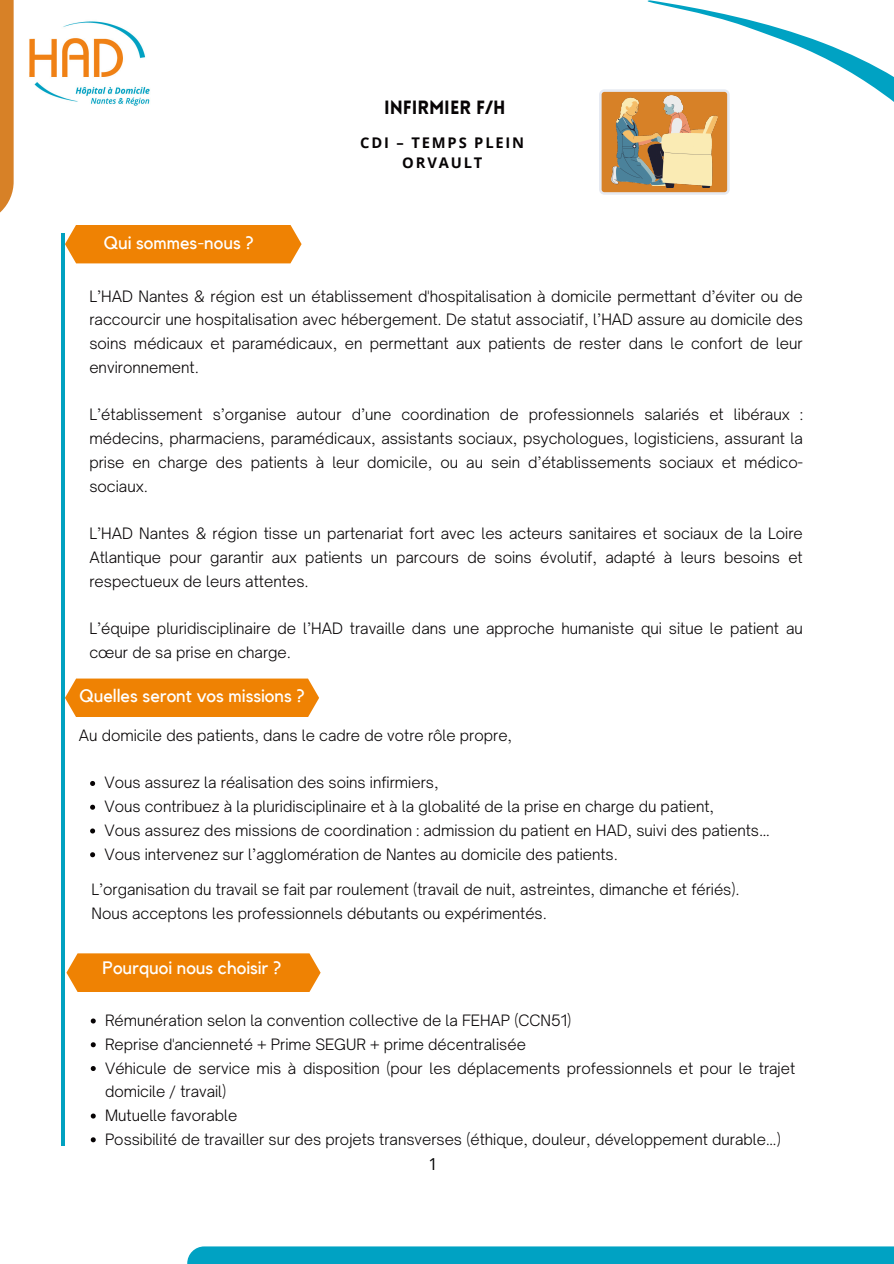
<style>
.page{position:relative;width:894px;height:1264px;background:#fff}
.page>*{position:absolute;margin:0;border:0;box-sizing:border-box;transform-origin:0 0}
.t1{font:900 18.75px "Lovelo";color:#070405}
.t2{font:18px "Kollektif";color:#fff}
.t3{font:16.5px "Open Sans";color:#000}
.t4{font:300 15px/23.7px "Open Sauce One";color:#070405;text-align:justify}
.t5{font:700 14.7px/20.2px "Open Sans";letter-spacing:.125em;color:#070405;text-align:center}
</style>
<div class="page">
<svg style="left:90px;top:781px;width:5px;height:5px"></svg>
<svg style="left:90px;top:804px;width:5px;height:5px"></svg>
<svg style="left:90px;top:828px;width:5px;height:5px"></svg>
<svg style="left:90px;top:852px;width:5px;height:5px"></svg>
<hr style="left:62px;top:806px;width:3px;height:339px;background:#01a1c0">
<hr style="left:62px;top:500px;width:3px;height:339px;background:#01a1c0">
<hr style="left:62px;top:233px;width:3px;height:338px;background:#01a1c0">
<svg style="left:65px;top:678px;width:254px;height:39px;background:#ef8911"></svg>
<div style="left:65px;top:225px;width:236px;height:38px;background:#ef8203"></div>
<svg style="left:91px;top:1018px;width:5px;height:5px"></svg>
<svg style="left:91px;top:1042px;width:5px;height:5px"></svg>
<svg style="left:91px;top:1066px;width:5px;height:5px"></svg>
<svg style="left:91px;top:1113px;width:5px;height:5px"></svg>
<svg style="left:91px;top:1137px;width:5px;height:5px"></svg>
<svg style="left:66px;top:953px;width:254px;height:39px;background:#ef8810"></svg>
<div style="left:187px;top:1246px;width:706px;height:17px;background:#00a2c3"></div>
<img style="left:29px;top:21px;width:121px;height:85px">
<div style="left:0;top:0;width:14px;height:223px;background:#d78127"></div>
<svg style="left:599px;top:0;width:294px;height:195px"></svg>
<img style="left:611px;top:96px;width:106px;height:92px">
<p class="t2" style="left:104px;top:234px;width:151px">Qui sommes-nous ?</p>
<p class="t1" style="left:384px;top:100px;width:123px">INFIRMIER F/H</p>
<p class="t5" style="left:360px;top:132px;width:165px">CDI – TEMPS PLEIN<br>ORVAULT</p>
<p class="t4" style="left:89px;top:284px;width:714px">L’HAD Nantes &amp; région est un établissement d'hospitalisation à domicile permettant d’éviter ou de raccourcir une hospitalisation avec hébergement. De statut associatif, l’HAD assure au domicile des soins médicaux et paramédicaux, en permettant aux patients de rester dans le confort de leur environnement.</p>
<p class="t4" style="left:89px;top:403px;width:714px">L’établissement s’organise autour d’une coordination de professionnels salariés et libéraux : médecins, pharmaciens, paramédicaux, assistants sociaux, psychologues, logisticiens, assurant la prise en charge des patients à leur domicile, ou au sein d’établissements sociaux et médico&shy;sociaux.</p>
<p class="t4" style="left:89px;top:521px;width:714px">L’HAD Nantes &amp; région tisse un partenariat fort avec les acteurs sanitaires et sociaux de la Loire Atlantique pour garantir aux patients un parcours de soins évolutif, adapté à leurs besoins et respectueux de leurs attentes.</p>
<p class="t4" style="left:89px;top:616px;width:714px">L’équipe pluridisciplinaire de l’HAD travaille dans une approche humaniste qui situe le patient au cœur de sa prise en charge.</p>
<p class="t2" style="left:79px;top:687px;width:227px">Quelles seront vos missions ?</p>
<h1 class="t4" style="left:79px;top:723px;width:435px">Au domicile des patients, dans le cadre de votre rôle propre,</h1>
<h3 class="t4" style="left:104px;top:771px;width:336px">Vous assurez la réalisation des soins infirmiers,</h3>
<p class="t4" style="left:104px;top:794px;width:611px">Vous contribuez à la pluridisciplinaire et à la globalité de la prise en charge du patient,</p>
<h2 class="t4" style="left:104px;top:818px;width:667px">Vous assurez des missions de coordination : admission du patient en HAD, suivi des patients…</h2>
<p class="t4" style="left:104px;top:842px;width:515px">Vous intervenez sur l’agglomération de Nantes au domicile des patients.</p>
<p class="t4" style="left:91px;top:877px;width:649px">L’organisation du travail se fait par roulement (travail de nuit, astreintes, dimanche et fériés).</p>
<p class="t4" style="left:91px;top:901px;width:457px">Nous acceptons les professionnels débutants ou expérimentés.</p>
<h2 class="t2" style="left:103px;top:958px;width:180px">Pourquoi nous choisir ?</h2>
<p class="t4" style="left:105px;top:1008px;width:467px">Rémunération selon la convention collective de la FEHAP (CCN51)</p>
<h2 class="t4" style="left:105px;top:1032px;width:422px">Reprise d'ancienneté + Prime SEGUR + prime décentralisée</h2>
<p class="t4" style="left:105px;top:1055px;width:691px">Véhicule de service mis à disposition (pour les déplacements professionnels et pour le trajet domicile / travail)</p>
<p class="t4" style="left:105px;top:1103px;width:134px">Mutuelle favorable</p>
<p class="t4" style="left:105px;top:1127px;width:677px">Possibilité de travailler sur des projets transverses (éthique, douleur, développement durable…)</p>
<p class="t3" style="left:428px;top:1152px;width:11px">1</p>
</div>
